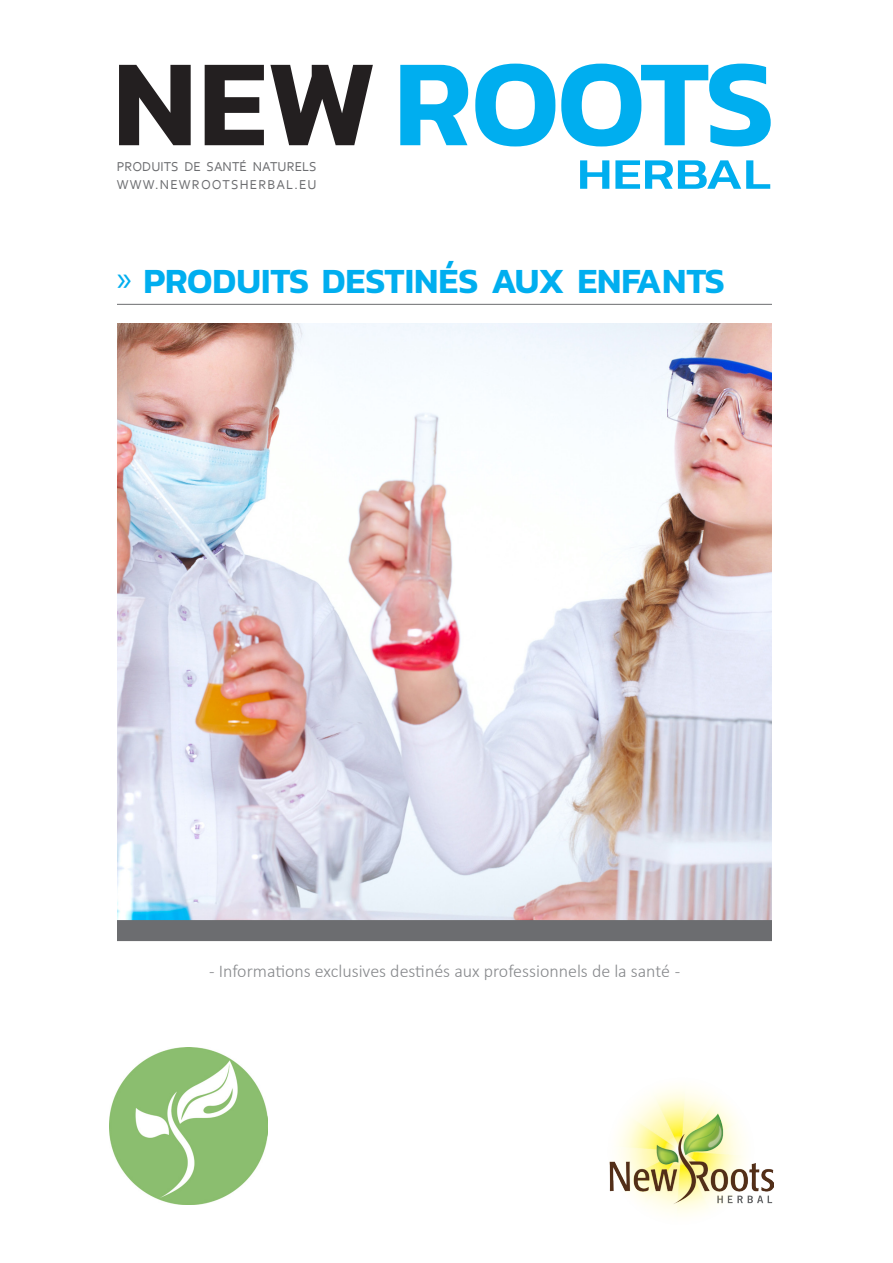
<style>
.page{position:relative;width:893px;height:1263px;background:#fff}
.page>*{position:absolute;margin:0;border:0;box-sizing:border-box;transform-origin:0 0}
.Texto_encabezado_gen{font:600 124.8px "Kanit";letter-spacing:-.005em;color:#00aeef}
.t1{font:600 36px "Kanit";color:#00aeef}
.t2{font:300 18px "Calibri";color:#87898c}
.t3{font:13.5px "Corbel";color:#6c6d70}
.t4{font:13.5px "Corbel";letter-spacing:.08em;color:#6c6d70}
.s1{color:#231f20}
.s2{font-family:"Myriad Pro";font-weight:400}
</style>
<div class="page">
<img style="left:117px;top:324px;width:655px;height:596px">
<img style="left:609px;top:1087px;width:165px;height:128px">
<img style="left:109px;top:1047px;width:158px;height:158px">
<div style="left:117px;top:920px;width:656px;height:21px;background:#6c6d70"></div>
<hr style="left:117px;top:304px;width:656px;height:1px;background:#6c6d70">
<svg style="left:580px;top:160px;width:190px;height:29px"></svg>
<p class="Texto_encabezado_gen" style="left:113px;top:8px;width:663px"><span class="s1">NEW</span>ROOTS</p>
<p class="t3" style="left:117px;top:158px;width:201px">PRODUITS DE SANTÉ NATURELS</p>
<p class="t4" style="left:117px;top:176px;width:201px">WWW.NEWROOTSHERBAL.EU</p>
<p class="t1" style="left:117px;top:253px;width:610px"><span class="s2">»</span> PRODUITS DESTINÉS AUX ENFANTS</p>
<p class="t2" style="left:209px;top:960px;width:473px">- Informations exclusives destinés aux professionnels de la santé -</p>
</div>
